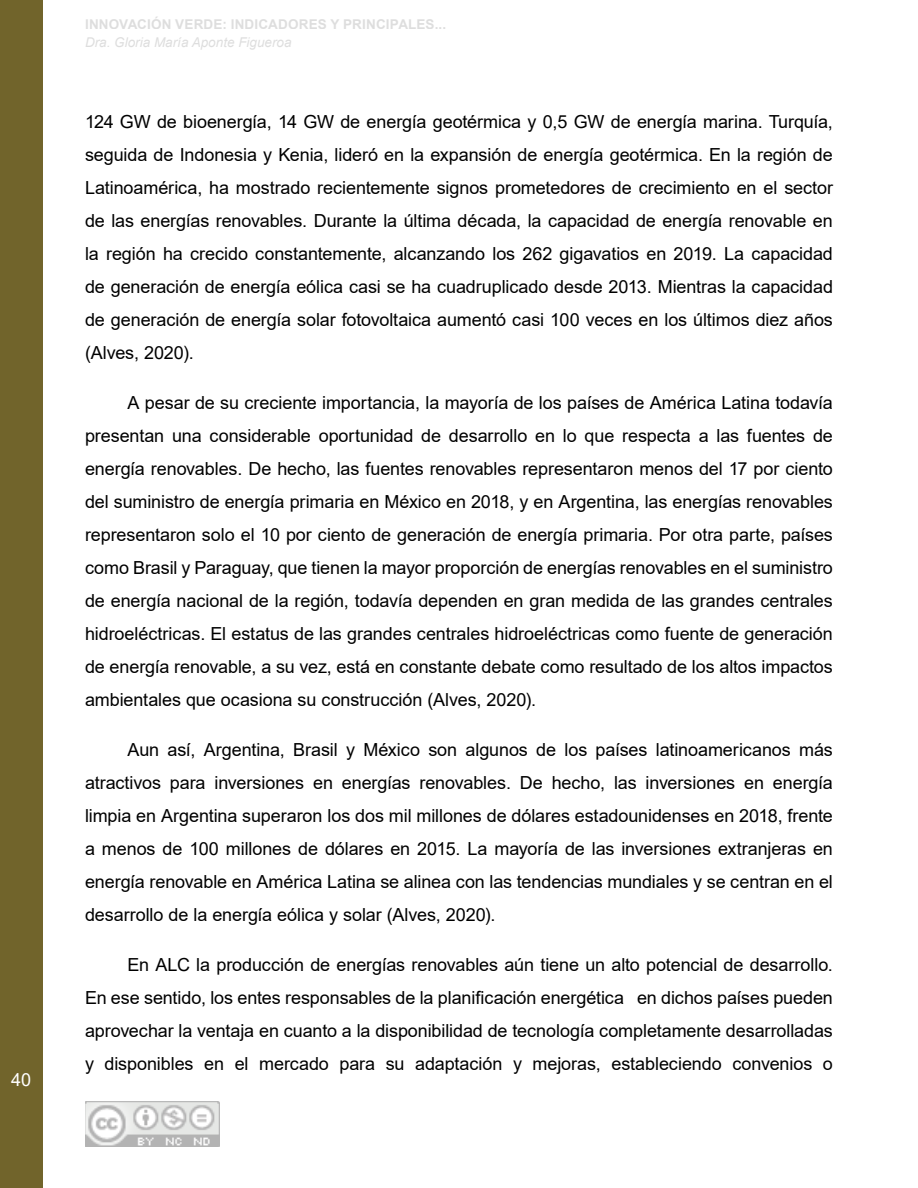
<style>
.page{position:relative;width:918px;height:1188px;background:#fff}
.page>*{position:absolute;margin:0;border:0;box-sizing:border-box;transform-origin:0 0}
.t1{font:18px/33px "Arial";letter-spacing:-.005em;color:#000;text-align:justify}
.t2{font:18px "Arial";color:#fff}
.t3{font:700 13.5px "Arial";letter-spacing:.015em;color:#dadada}
.t4{font:italic 13.5px "Arial";color:#dadada}
</style>
<div class="page">
<div style="left:0;top:0;width:42px;height:1188px;background:#71642b"></div>
<img style="left:85px;top:1101px;width:134px;height:46px">
<p class="t2" style="left:11px;top:1068px;width:22px">40</p>
<p class="t3" style="left:85px;top:14px;width:363px">INNOVACIÓN VERDE: INDICADORES Y PRINCIPALES...</p>
<p class="t4" style="left:85px;top:34px;width:208px">Dra. Gloria María Aponte Figueroa</p>
<p class="t1" style="left:85px;top:105px;width:750px">124 GW de bioenergía, 14 GW de energía geotérmica y 0,5 GW de energía marina. Turquía, seguida de Indonesia y Kenia, lideró en la expansión de energía geotérmica. En la región de Latinoamérica, ha mostrado recientemente signos prometedores de crecimiento en el sector de las energías renovables. Durante la última década, la capacidad de energía renovable en la región ha crecido constantemente, alcanzando los 262 gigavatios en 2019. La capacidad de generación de energía eólica casi se ha cuadruplicado desde 2013. Mientras la capacidad de generación de energía solar fotovoltaica aumentó casi 100 veces en los últimos diez años (Alves, 2020).</p>
<p class="t1" style="left:85px;top:386px;width:749px;text-indent:43px">A pesar de su creciente importancia, la mayoría de los países de América Latina todavía presentan una considerable oportunidad de desarrollo en lo que respecta a las fuentes de energía renovables. De hecho, las fuentes renovables representaron menos del 17 por ciento del suministro de energía primaria en México en 2018, y en Argentina, las energías renovables representaron solo el 10 por ciento de generación de energía primaria. Por otra parte, países como Brasil y Paraguay, que tienen la mayor proporción de energías renovables en el suministro de energía nacional de la región, todavía dependen en gran medida de las grandes centrales hidroeléctricas. El estatus de las grandes centrales hidroeléctricas como fuente de generación de energía renovable, a su vez, está en constante debate como resultado de los altos impactos ambientales que ocasiona su construcción (Alves, 2020).</p>
<p class="t1" style="left:85px;top:733px;width:749px;text-indent:43px">Aun así, Argentina, Brasil y México son algunos de los países latinoamericanos más atractivos para inversiones en energías renovables. De hecho, las inversiones en energía limpia en Argentina superaron los dos mil millones de dólares estadounidenses en 2018, frente a menos de 100 millones de dólares en 2015. La mayoría de las inversiones extranjeras en energía renovable en América Latina se alinea con las tendencias mundiales y se centran en el desarrollo de la energía eólica y solar (Alves, 2020).</p>
<p class="t1" style="left:85px;top:948px;width:749px;text-indent:43px">En ALC la producción de energías renovables aún tiene un alto potencial de desarrollo.<br>En ese sentido, los entes responsables de la planificación energética en dichos países pueden aprovechar la ventaja en cuanto a la disponibilidad de tecnología completamente desarrolladas y disponibles en el mercado para su adaptación y mejoras, estableciendo convenios o</p>
</div>
